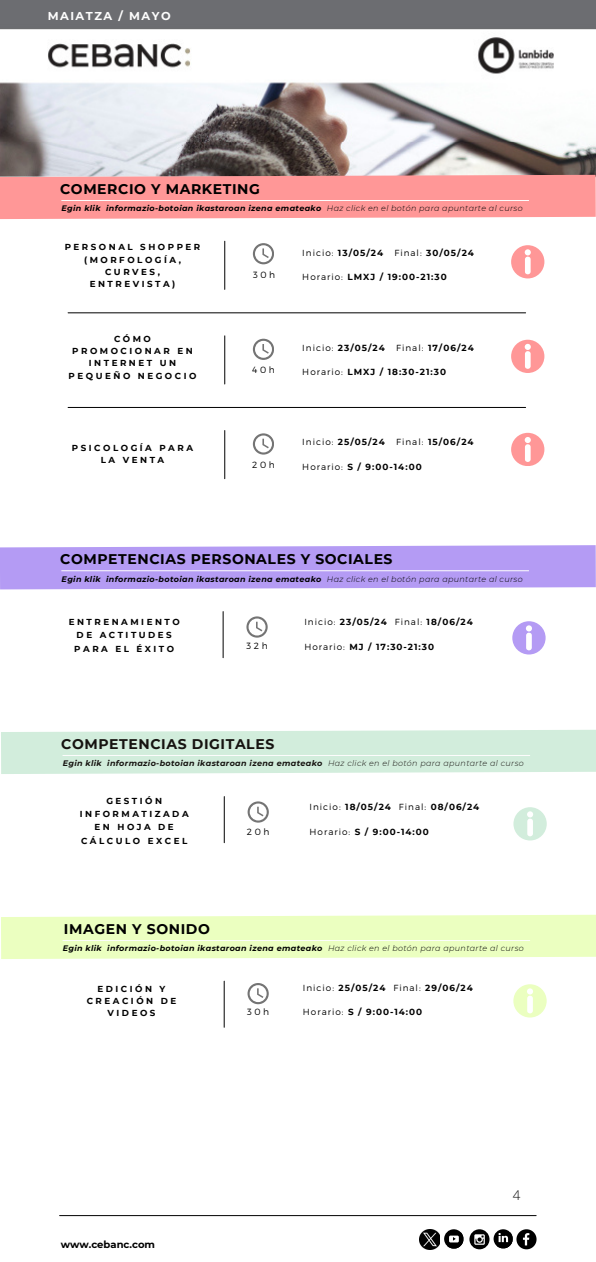
<style>
.page{position:relative;width:596px;height:1262px;background:#fff}
.page>*{position:absolute;margin:0;border:0;box-sizing:border-box;transform-origin:0 0}
.t1{font:700 14px "Montserrat";letter-spacing:.04em;color:#000}
.t2{font:700 14px "Montserrat";letter-spacing:.04em;color:#161310}
.t3{font:300 13.3px "Open Sans";color:#000}
.t4{font:700 11.4px "Montserrat";letter-spacing:.13em;color:#fdfdfd}
.t5{font:700 10px "Montserrat";color:#000}
.t6{font:300 9px "Montserrat";letter-spacing:.29em;color:#000}
.t7{font:700 8.8px "Montserrat";letter-spacing:.115em;color:#000}
.t8{font:300 8.8px "Montserrat";letter-spacing:.115em;color:#000}
.t9{font:700 8.7px/12.3px "Montserrat";letter-spacing:.29em;color:#000;text-align:center}
.t10{font:italic 700 8px "Montserrat";letter-spacing:.04em;color:#000}
.t11{font:italic 700 8px "Montserrat";letter-spacing:.04em;color:#161310}
.s1{font-weight:300}
.s2{font-weight:700}
</style>
<div class="page">
<svg style="left:469px;top:1229px;width:20px;height:20px"></svg>
<svg style="left:474px;top:1234px;width:10px;height:10px"></svg>
<img style="left:419px;top:1229px;width:21px;height:20px">
<svg style="left:444px;top:1229px;width:19px;height:19px"></svg>
<svg style="left:447px;top:1232px;width:17px;height:17px"></svg>
<hr style="left:60px;top:1215px;width:476px;height:1px;background:#000">
<svg style="left:493px;top:1229px;width:19px;height:19px"></svg>
<svg style="left:496px;top:1229px;width:40px;height:20px"></svg>
<img style="left:0;top:0;width:596px;height:154px">
<svg style="left:247px;top:801px;width:21px;height:21px"></svg>
<hr style="left:224px;top:796px;width:1px;height:46px;background:#000">
<svg style="left:513px;top:807px;width:33px;height:33px"></svg>
<div style="left:1px;top:730px;width:595px;height:44px;background:#d2eddc"></div>
<hr style="left:62px;top:755px;width:468px;height:1px;background:#fdfdfd">
<svg style="left:1px;top:914px;width:595px;height:45px"></svg>
<hr style="left:62px;top:940px;width:468px;height:1px;background:#fdfdfd">
<svg style="left:247px;top:983px;width:21px;height:21px"></svg>
<hr style="left:224px;top:981px;width:1px;height:46px;background:#000">
<svg style="left:513px;top:984px;width:33px;height:33px"></svg>
<svg style="left:0;top:545px;width:596px;height:45px"></svg>
<svg style="left:246px;top:616px;width:21px;height:21px"></svg>
<hr style="left:223px;top:611px;width:1px;height:46px;background:#000">
<svg style="left:512px;top:621px;width:33px;height:33px"></svg>
<hr style="left:61px;top:570px;width:468px;height:1px;background:#fdfdfd">
<svg style="left:0;top:154px;width:596px;height:65px"></svg>
<hr style="left:61px;top:200px;width:468px;height:1px;background:#fdfdfd">
<svg style="left:253px;top:243px;width:21px;height:21px"></svg>
<hr style="left:224px;top:241px;width:1px;height:48px;background:#000">
<svg style="left:511px;top:245px;width:33px;height:33px"></svg>
<svg style="left:253px;top:339px;width:21px;height:21px"></svg>
<hr style="left:224px;top:336px;width:1px;height:48px;background:#000">
<svg style="left:511px;top:340px;width:33px;height:33px"></svg>
<hr style="left:68px;top:312px;width:457px;height:1px;background:#000">
<svg style="left:253px;top:433px;width:21px;height:21px"></svg>
<hr style="left:224px;top:430px;width:1px;height:49px;background:#000">
<svg style="left:511px;top:433px;width:33px;height:33px"></svg>
<hr style="left:68px;top:407px;width:457px;height:1px;background:#000">
<h5 class="t4" style="left:48px;top:9px;width:124px">MAIATZA / MAYO</h5>
<h5 class="t1" style="left:60px;top:180px;width:201px">COMERCIO Y MARKETING</h5>
<p class="t10" style="left:62px;top:203px;width:462px">Egin klik informazio-botoian ikastaroan izena emateako <span class="s1">Haz click en el botón para apuntarte al curso</span></p>
<h4 class="t7" style="left:302px;top:247px;width:82px"><span class="s1">Inicio:</span> 13/05/24</h4>
<h4 class="t7" style="left:394px;top:247px;width:81px"><span class="s1">Final:</span> 30/05/24</h4>
<p class="t7" style="left:302px;top:272px;width:146px"><span class="s1">Horario:</span> LMXJ / 19:00-21:30</p>
<p class="t9" style="left:65px;top:241px;width:137px">PERSONAL SHOPPER (MORFOLOGÍA,<br>CURVES,<br>ENTREVISTA)</p>
<p class="t6" style="left:253px;top:269px;width:24px">30h</p>
<p class="t9" style="left:69px;top:332px;width:129px">CÓMO<br>PROMOCIONAR EN<br>INTERNET UN<br>PEQUEÑO NEGOCIO</p>
<p class="t9" style="left:72px;top:441px;width:123px">PSICOLOGÍA PARA<br>LA VENTA</p>
<h5 class="t6" style="left:252px;top:364px;width:24px">40h</h5>
<p class="t6" style="left:252px;top:459px;width:24px">20h</p>
<p class="t7" style="left:302px;top:342px;width:84px"><span class="s1">Inicio:</span> 23/05/24</p>
<p class="t7" style="left:396px;top:342px;width:79px"><span class="s1">Final:</span> 17/06/24</p>
<h1 class="t7" style="left:302px;top:366px;width:145px"><span class="s1">Horario:</span> LMXJ / 18:30-21:30</h1>
<p class="t7" style="left:302px;top:437px;width:84px"><span class="s1">Inicio:</span> 25/05/24</p>
<p class="t7" style="left:396px;top:437px;width:79px"><span class="s1">Final:</span> 15/06/24</p>
<h4 class="t7" style="left:302px;top:461px;width:121px"><span class="s1">Horario:</span> S / 9:00-14:00</h4>
<p class="t1" style="left:60px;top:551px;width:334px">COMPETENCIAS PERSONALES Y SOCIALES</p>
<h4 class="t10" style="left:62px;top:574px;width:462px">Egin klik informazio-botoian ikastaroan izena emateako <span class="s1">Haz click en el botón para apuntarte al curso</span></h4>
<p class="t9" style="left:69px;top:615px;width:112px;line-height:13.4px">ENTRENAMIENTO<br>DE ACTITUDES<br>PARA EL ÉXITO</p>
<p class="t8" style="left:304px;top:616px;width:119px">Inicio: <span class="s2">23/05/24</span> Final:</p>
<p class="t7" style="left:426px;top:617px;width:48px">18/06/24</p>
<p class="t6" style="left:246px;top:640px;width:23px">32h</p>
<p class="t7" style="left:304px;top:641px;width:131px"><span class="s1">Horario:</span> MJ / 17:30-21:30</p>
<p class="t2" style="left:61px;top:735px;width:214px">COMPETENCIAS DIGITALES</p>
<h5 class="t11" style="left:63px;top:758px;width:462px">Egin klik informazio-botoian ikastaroan izena emateako <span class="s1">Haz click en el botón para apuntarte al curso</span></h5>
<p class="t9" style="left:80px;top:794px;width:110px;line-height:13.4px">GESTIÓN<br>INFORMATIZADA<br>EN HOJA DE<br>CÁLCULO EXCEL</p>
<h4 class="t8" style="left:309px;top:801px;width:118px">Inicio: <span class="s2">18/05/24</span> Final:</h4>
<p class="t7" style="left:430px;top:802px;width:50px">08/06/24</p>
<p class="t6" style="left:247px;top:826px;width:24px">20h</p>
<p class="t7" style="left:309px;top:826px;width:121px"><span class="s1">Horario:</span> S / 9:00-14:00</p>
<p class="t1" style="left:64px;top:921px;width:147px">IMAGEN Y SONIDO</p>
<h4 class="t10" style="left:63px;top:943px;width:462px">Egin klik informazio-botoian ikastaroan izena emateako <span class="s1">Haz click en el botón para apuntarte al curso</span></h4>
<p class="t8" style="left:303px;top:982px;width:119px">Inicio: <span class="s2">25/05/24</span> Final:</p>
<p class="t7" style="left:425px;top:982px;width:49px">29/06/24</p>
<p class="t7" style="left:303px;top:1006px;width:121px"><span class="s1">Horario:</span> S / 9:00-14:00</p>
<p class="t9" style="left:87px;top:982px;width:91px">EDICIÓN Y<br>CREACIÓN DE<br>VIDEOS</p>
<h5 class="t6" style="left:247px;top:1006px;width:24px">30h</h5>
<p class="t5" style="left:61px;top:1237px;width:96px">www.cebanc.com</p>
<h2 class="t3" style="left:512px;top:1186px;width:9px">4</h2>
</div>
